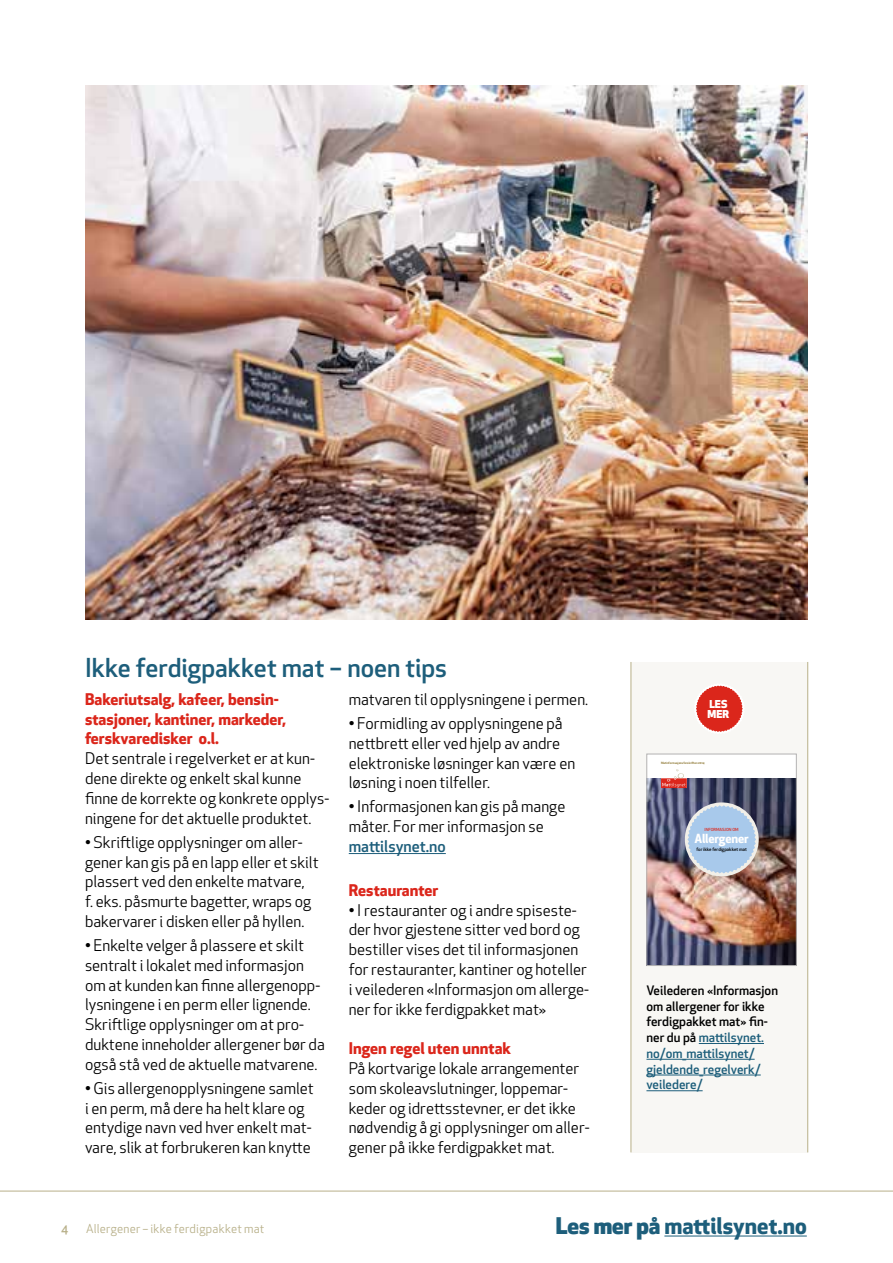
<style>
.page{position:relative;width:893px;height:1263px;background:#fff}
.page>*{position:absolute;margin:0;border:0;box-sizing:border-box;transform-origin:0 0}
.t1{font:500 25.5px "Apex New";color:#1d5e7b}
.t2{font:700 22.35px "Apex New";color:#1d5e7b}
.t3{font:15.75px/19.8px "Apex New";color:#000}
.t4{font:700 15.75px/19.8px "Apex New";color:#db261b}
.t5{font:500 15.75px "Apex New";color:#1d5e7b}
.t6{font:500 12.75px/15.8px "Apex New";color:#000}
.t7{font:700 12.3px "Apex New";letter-spacing:-.015em;color:#fff}
.t8{font:12px "Apex New";letter-spacing:.02em;color:#b8b089}
.t9{font:500 12px "Apex New";color:#b8b089}
.t10{font:800 10.65px/9.9px "Apex New";color:#fff}
.t11{font:500 4.65px "Apex New";color:#000}
.t12{font:500 4.05px "Apex New";letter-spacing:.005em;color:#db261b}
.t13{font:500 3px "Apex New";letter-spacing:.01em;color:#7c6212}
.s1{color:#1d5e7b}
.s2{font-weight:800}
</style>
<div class="page">
<img style="left:85px;top:85px;width:723px;height:534px">
<hr style="left:664px;top:1236px;width:143px;height:1px;background:#1d5e7b">
<hr style="left:0;top:1191px;width:893px;height:1px;background:#b8b089">
<hr style="left:349px;top:853px;width:97px;height:1px;background:#1d5e7b">
<div style="left:631px;top:662px;width:177px;height:490px;background:#f8f7f4"></div>
<hr style="left:631px;top:662px;width:1px;height:490px;background:#b8b089">
<hr style="left:807px;top:662px;width:1px;height:490px;background:#b8b089">
<svg style="left:695px;top:684px;width:49px;height:49px"></svg>
<div style="left:647px;top:754px;width:149px;height:211px;background:#fff"></div>
<img style="left:648px;top:778px;width:147px;height:186px">
<div style="left:685px;top:802px;width:74px;height:74px;background:#f1efe8;border-radius:50%"></div>
<svg style="left:661px;top:769px;width:26px;height:19px"></svg>
<svg style="left:687px;top:805px;width:69px;height:68px;background:#a8bfda"></svg>
<div style="left:646px;top:754px;width:151px;height:212px;border:1px solid #b3b2b2"></div>
<hr style="left:699px;top:1043px;width:65px;height:1px;background:#1d5e7b">
<hr style="left:646px;top:1059px;width:109px;height:1px;background:#1d5e7b">
<hr style="left:646px;top:1075px;width:115px;height:1px;background:#1d5e7b">
<hr style="left:646px;top:1090px;width:57px;height:1px;background:#1d5e7b">
<h1 class="t1" style="left:85px;top:650px;width:364px">Ikke ferdigpakket mat – noen tips</h1>
<p class="t4" style="left:85px;top:688px;width:203px">Bakeriutsalg, kafeer, bensin&shy;stasjoner, kantiner, markeder, ferskvaredisker o.l.</p>
<p class="t3" style="left:85px;top:749px;width:246px">Det sentrale i regelverket er at kun&shy;dene direkte og enkelt skal kunne finne de korrekte og konkrete opplys&shy;ningene for det aktuelle produktet.</p>
<p class="t3" style="left:85px;top:832px;width:235px">• Skriftlige opplysninger om aller&shy;gener kan gis på en lapp eller et skilt plassert ved den enkelte matvare,<br>f. eks. påsmurte bagetter, wraps og bakervarer i disken eller på hyllen.</p>
<p class="t3" style="left:85px;top:935px;width:241px">• Enkelte velger å plassere et skilt sentralt i lokalet med informasjon om at kunden kan finne allergenopp&shy;lysningene i en perm eller lignende.<br>Skriftlige opplysninger om at pro&shy;duktene inneholder allergener bør da også stå ved de aktuelle matvarene.</p>
<p class="t3" style="left:85px;top:1078px;width:230px">• Gis allergenopplysningene samlet i en perm, må dere ha helt klare og entydige navn ved hver enkelt mat&shy;vare, slik at forbrukeren kan knytte</p>
<p class="t3" style="left:349px;top:689px;width:241px">matvaren til opplysningene i permen.</p>
<p class="t3" style="left:349px;top:713px;width:228px">• Formidling av opplysningene på nettbrett eller ved hjelp av andre elektroniske løsninger kan være en løsning i noen tilfeller.</p>
<p class="t3" style="left:349px;top:797px;width:218px">• Informasjonen kan gis på mange måter. For mer informasjon se</p>
<p class="t5" style="left:349px;top:836px;width:99px">mattilsynet.no</p>
<p class="t4" style="left:349px;top:879px;width:91px">Restauranter</p>
<p class="t3" style="left:349px;top:900px;width:242px">• I restauranter og i andre spiseste&shy;der hvor gjestene sitter ved bord og bestiller vises det til informasjonen for restauranter, kantiner og hoteller i veilederen «Informasjon om allerge&shy;ner for ikke ferdigpakket mat»</p>
<p class="t4" style="left:349px;top:1038px;width:164px">Ingen regel uten unntak</p>
<p class="t3" style="left:349px;top:1058px;width:242px">På kortvarige lokale arrangementer som skoleavslutninger, loppemar&shy;keder og idrettsstevner, er det ikke nødvendig å gi opplysninger om aller&shy;gener på ikke ferdigpakket mat.</p>
<p class="t10" style="left:708px;top:698px;width:23px">LES<br>MER</p>
<p class="t13" style="left:661px;top:760px;width:45px">Matinformasjonsforskriften 2014</p>
<p class="t12" style="left:705px;top:827px;width:36px">INFORMASJON OM</p>
<p class="t7" style="left:695px;top:829px;width:56px">Allergener</p>
<p class="t11" style="left:696px;top:846px;width:52px">for ikke ferdigpakket mat</p>
<p class="t6" style="left:646px;top:982px;width:133px">Veilederen «Informasjon om allergener for ikke ferdigpakket mat» fin&shy;ner du på <span class="s1">mattilsynet. no/om_mattilsynet/ gjeldende_regelverk/ veiledere/</span></p>
<p class="t9" style="left:61px;top:1221px;width:9px">4</p>
<p class="t8" style="left:86px;top:1221px;width:180px">Allergener – ikke ferdigpakket mat</p>
<h2 class="t2" style="left:556px;top:1209px;width:253px"><span class="s2">Les mer på</span> mattilsynet.no</h2>
</div>
